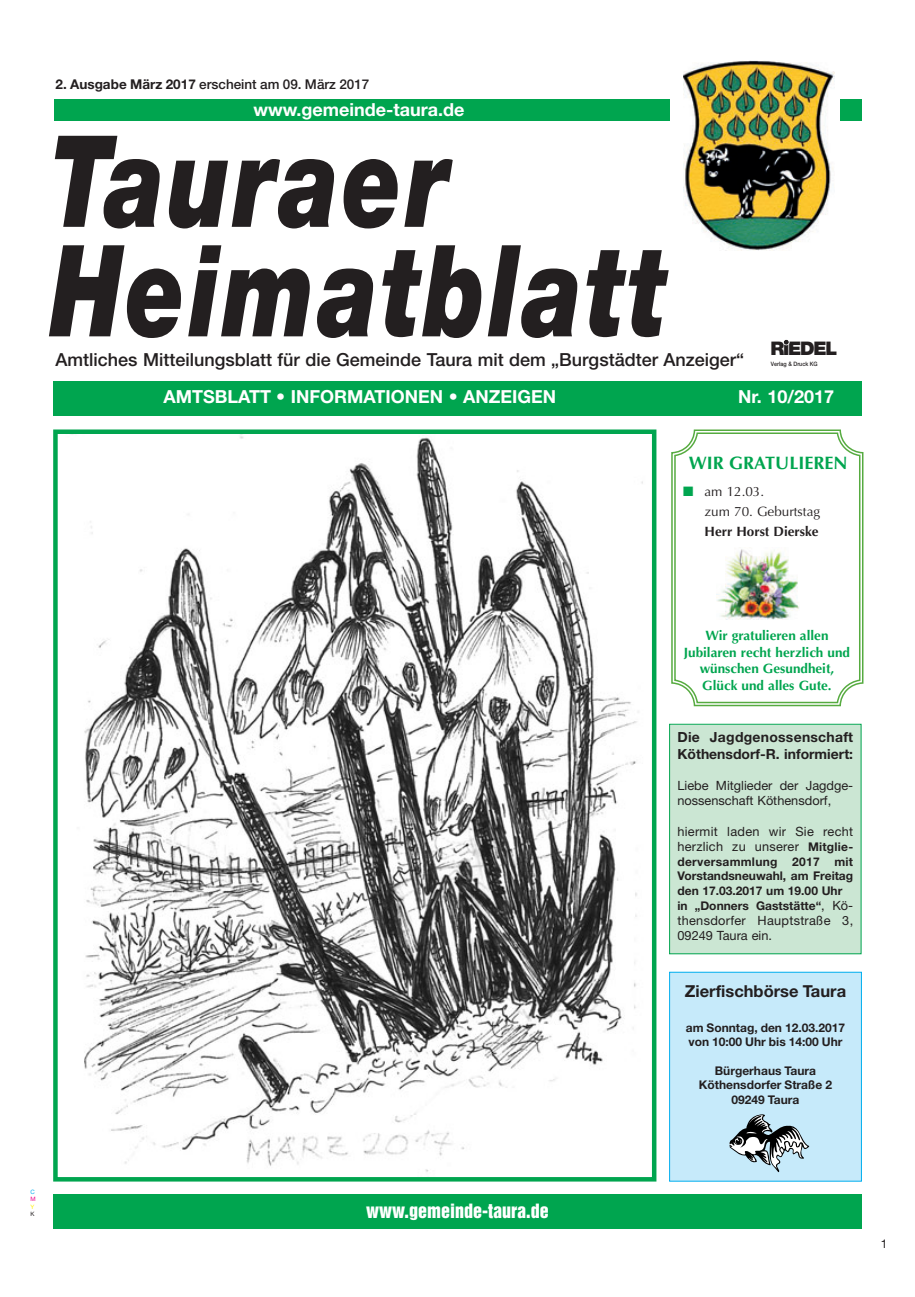
<style>
.page{position:relative;width:915px;height:1297px;background:#fff}
.page>*{position:absolute;margin:0;border:0;box-sizing:border-box;transform-origin:0 0}
.t1{font:italic 900 127.5px/109.5px "Helvetica Neue";letter-spacing:.035em;color:#231f20;scale:.75 1}
.t2{font:900 18.75px "Helvetica Neue";letter-spacing:-.065em;color:#231f20}
.t3{font:500 18px "Helvetica Neue";color:#231f20}
.t4{font:700 18px "Helvetica Neue";color:#fff}
.t5{font:18px "Helvetica Inserat";color:#fff}
.t6{font:700 18px "Optima";color:#00a54f}
.t7{font:700 16.5px "Helvetica Neue";color:#231f20}
.t8{font:700 13.95px/16.8px "Helvetica Neue";letter-spacing:.02em;color:#231f20}
.t9{font:700 13.5px/16.5px "Optima";color:#00a54f;text-align:center}
.t10{font:500 13.5px "Helvetica Neue";color:#231f20}
.t11{font:13.5px/20.2px "Optima";color:#231f20}
.t12{font:700 13.5px "Optima";color:#231f20}
.t13{font:12.75px/15.3px "Helvetica Neue";letter-spacing:.005em;color:#231f20}
.t14{font:700 12px/14.4px "Helvetica Neue";color:#231f20}
.t15{font:12px "Helvetica Neue";color:#231f20}
.t16{font:500 6px "Helvetica Neue";color:#231f20;scale:.9 1}
.t17{font:6px "Helvetica Neue";color:#00aeef}
.t18{font:6px "Helvetica Neue";color:#ed028c}
.t19{font:6px "Helvetica Neue";color:#fff101}
.t20{font:6px "Helvetica Neue";color:#231f20}
.s1{font-weight:700}
.s2{color:#00a54f}
.s3{font-weight:700;font-size:12px}
.s4{font-weight:400;font-size:12.75px}
</style>
<div class="page">
<div style="left:669px;top:973px;width:191px;height:208px;background:#c6eafa"></div>
<div style="left:669px;top:972px;width:192px;height:209px;border:1px solid #00aeef"></div>
<svg style="left:671px;top:429px;width:192px;height:278px"></svg>
<svg style="left:673px;top:432px;width:187px;height:272px"></svg>
<img style="left:716px;top:548px;width:83px;height:71px">
<div style="left:54px;top:100px;width:615px;height:21px;background:#00a54f"></div>
<div style="left:782px;top:339px;width:7px;height:6px;border:2px solid #fff;border-radius:50%"></div>
<div style="left:836px;top:100px;width:25px;height:21px;background:#00a54f"></div>
<div style="left:676px;top:60px;width:163px;height:191px;background:#fff"></div>
<img style="left:683px;top:60px;width:151px;height:191px">
<div style="left:53px;top:381px;width:808px;height:34px;background:#00a54f"></div>
<img style="left:71px;top:434px;width:572px;height:738px">
<div style="left:53px;top:429px;width:603px;height:752px;border:4px solid #00a54f"></div>
<div style="left:53px;top:1195px;width:808px;height:34px;background:#00a54f"></div>
<svg style="left:729px;top:1114px;width:81px;height:58px"></svg>
<div style="left:669px;top:725px;width:191px;height:228px;background:#cbe6d3"></div>
<div style="left:669px;top:724px;width:192px;height:230px;border:1px solid #00a54f"></div>
<p class="t10" style="left:56px;top:80px;width:315px"><span class="s1">2. Ausgabe März 2017</span> erscheint am 09. März 2017</p>
<h3 class="t4" style="left:253px;top:103px;width:212px">www.gemeinde-taura.de</h3>
<h1 class="t1" style="left:50px;top:137px;width:823px">Tauraer<br>Heimatblatt</h1>
<h3 class="t3" style="left:56px;top:354px;width:690px">Amtliches Mitteilungsblatt für die Gemeinde Taura mit dem „Burgstädter Anzeiger“</h3>
<h2 class="t2" style="left:770px;top:342px;width:68px">RIEDEL</h2>
<p class="t16" style="left:770px;top:362px;width:53px">Verlag &amp; Druck KG</p>
<h3 class="t4" style="left:163px;top:390px;width:394px">AMTSBLATT • INFORMATIONEN • ANZEIGEN</h3>
<h3 class="t4" style="left:737px;top:390px;width:97px">Nr. 10/2017</h3>
<h3 class="t6" style="left:688px;top:455px;width:160px">WIR GRATULIEREN</h3>
<p class="t11" style="left:704px;top:481px;width:117px;text-indent:-21px"><span class="s2">■</span> am 12.03.<br>zum 70. Geburtstag</p>
<p class="t12" style="left:704px;top:526px;width:116px">Herr Horst Dierske</p>
<p class="t17" style="left:30px;top:1190px;width:6px">C</p>
<p class="t18" style="left:30px;top:1197px;width:7px">M</p>
<p class="t19" style="left:30px;top:1204px;width:5px">Y</p>
<p class="t20" style="left:30px;top:1211px;width:6px">K</p>
<h3 class="t5" style="left:366px;top:1204px;width:184px">www.gemeinde-taura.de</h3>
<p class="t9" style="left:683px;top:629px;width:168px">Wir gratulieren allen<br>Jubilaren recht herzlich und wünschen Gesundheit,<br>Glück und alles Gute.</p>
<p class="t8" style="left:677px;top:730px;width:177px">Die Jagdgenossenschaft<br>Köthens dorf-R. informiert:</p>
<p class="t13" style="left:677px;top:779px;width:177px">Liebe Mitglieder der Jagdge - nos senschaft Köthensdorf,</p>
<p class="t13" style="left:677px;top:825px;width:177px">hiermit laden wir Sie recht herzlich zu unserer <span class="s3">Mitglie -</span></p>
<p class="t14" style="left:677px;top:855px;width:177px">derversammlung 2017 mit<br>Vorstandsneuwahl, am Freitag den 17.03.2017 um 19.00 Uhr in „Donners Gaststätte“<span class="s4">, Kö -</span></p>
<p class="t13" style="left:677px;top:914px;width:177px">thensdorfer Hauptstraße 3,<br>09249 Taura ein.</p>
<h3 class="t7" style="left:684px;top:985px;width:163px">Zierfischbörse Taura</h3>
<p class="t14" style="left:685px;top:1021px;width:161px">am Sonntag, den 12.03.2017 von 10:00 Uhr bis 14:00 Uhr</p>
<p class="t14" style="left:698px;top:1064px;width:135px;text-align:center">Bürgerhaus Taura<br>Köthensdorfer Straße 2<br>09249 Taura</p>
<p class="t15" style="left:880px;top:1239px;width:8px">1</p>
</div>
